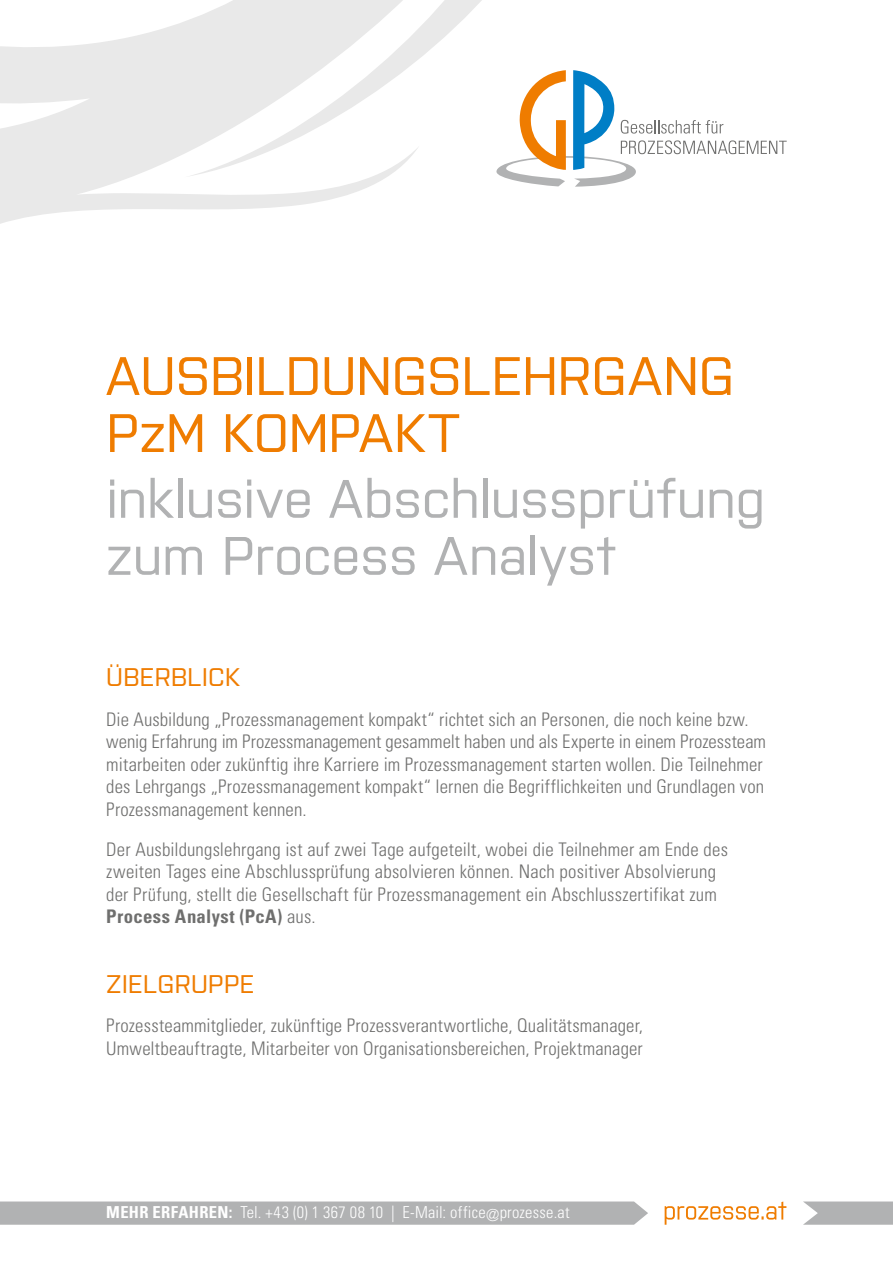
<style>
.page{position:relative;width:893px;height:1263px;background:#fff}
.page>*{position:absolute;margin:0;border:0;box-sizing:border-box;transform-origin:0 0}
.t1{font:500 54px/57px "Purista";letter-spacing:-.01em;color:#b1b2b3}
.t2{font:500 54px/57px "Purista";letter-spacing:-.005em;color:#ef7c00}
.t3{font:500 25.5px "Purista";letter-spacing:.02em;color:#ef7c00}
.t4{font:300 condensed 18.75px/22.5px "Univers";letter-spacing:.01em;color:#6f6f6e}
.t5{font:300 condensed 16.5px "Univers";letter-spacing:.015em;color:#fff}
.s1{font-weight:700}
</style>
<div class="page">
<svg style="left:803px;top:1201px;width:90px;height:24px;background:#b9babb"></svg>
<svg style="left:0;top:1201px;width:648px;height:24px;background:#b4b5b6"></svg>
<svg style="left:665px;top:1201px;width:121px;height:24px"></svg>
<svg style="left:0;top:0;width:482px;height:224px"></svg>
<svg style="left:496px;top:70px;width:291px;height:117px"></svg>
<h1 class="t2" style="left:106px;top:343px;width:629px">AUSBILDUNGSLEHRGANG<br>PzM KOMPAKT</h1>
<h1 class="t1" style="left:106px;top:466px;width:660px">inklusive Abschlussprüfung zum Process Analyst</h1>
<h2 class="t3" style="left:106px;top:659px;width:135px">ÜBERBLICK</h2>
<p class="t4" style="left:106px;top:708px;width:661px">Die Ausbildung „Prozessmanagement kompakt“ richtet sich an Personen, die noch keine bzw. wenig Erfahrung im Prozessmanagement gesammelt haben und als Experte in einem Prozessteam mitarbeiten oder zukünftig ihre Karriere im Prozessmanagement starten wollen. Die Teilnehmer des Lehrgangs „Prozessmanagement kompakt“ lernen die Begrifflichkeiten und Grundlagen von Prozessmanagement kennen.</p>
<p class="t4" style="left:106px;top:838px;width:623px">Der Ausbildungslehrgang ist auf zwei Tage aufgeteilt, wobei die Teilnehmer am Ende des zweiten Tages eine Abschlussprüfung absolvieren können. Nach positiver Absolvierung der Prüfung, stellt die Gesellschaft für Prozessmanagement ein Abschlusszertifikat zum <span class="s1">Process Analyst (PcA)</span> aus.</p>
<h2 class="t3" style="left:106px;top:965px;width:149px">ZIELGRUPPE</h2>
<p class="t4" style="left:106px;top:1014px;width:538px">Prozessteammitglieder, zukünftige Prozessverantwortliche, Qualitätsmanager,<br>Umweltbeauftragte, Mitarbeiter von Organisationsbereichen, Projektmanager</p>
<p class="t5" style="left:106px;top:1202px;width:465px"><span class="s1">MEHR ERFAHREN:</span> Tel. +43 (0) 1 367 08 10 | E-Mail: office@prozesse.at</p>
</div>
